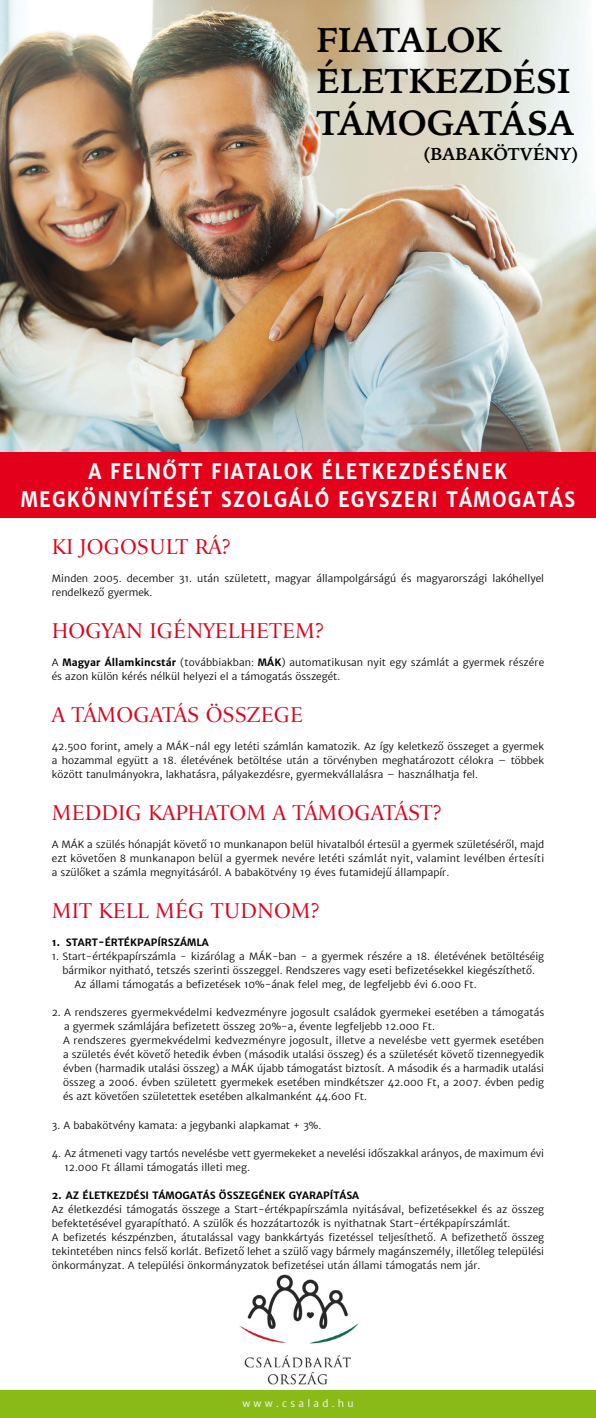
<style>
.page{position:relative;width:596px;height:1418px;background:#fff}
.page>*{position:absolute;margin:0;border:0;box-sizing:border-box;transform-origin:0 0}
.t1{font:700 34.6px/41.3px "Iowan Old Style";color:#000}
.t2{font:21px "Iowan Old Style Titling";color:#e2001a}
.t3{font:700 21px/28px "Merriweather Sans";letter-spacing:.07em;color:#fff;text-align:center;scale:.89 1}
.t4{font:700 17.3px "Iowan Old Style";color:#000}
.t5{font:300 10px/14px "Merriweather Sans";color:#000}
.t6{font:700 10px "Merriweather Sans";color:#000}
.t7{font:300 10px "Merriweather Sans";letter-spacing:.325em;color:#fff}
.s1{font-weight:700}
</style>
<div class="page">
<img style="left:240px;top:1274px;width:119px;height:111px">
<img style="left:0;top:0;width:595px;height:452px">
<div style="left:0;top:452px;width:595px;height:65px;background:#e2001a"></div>
<div style="left:0;top:1390px;width:595px;height:27px;background:#89ba17"></div>
<h1 class="t1" style="left:316px;top:18px;width:259px">FIATALOK<br>ÉLETKEZDÉSI<br>TÁMOGATÁSA</h1>
<h3 class="t4" style="left:422px;top:138px;width:158px">(BABAKÖTVÉNY)</h3>
<h2 class="t3" style="left:21px;top:458px;width:624px">A FELNŐTT FIATALOK ÉLETKEZDÉSÉNEK<br>MEGKÖNNYÍTÉSÉT SZOLGÁLÓ EGYSZERI TÁMOGATÁS</h2>
<h2 class="t2" style="left:52px;top:534px;width:180px">KI JOGOSULT RÁ?</h2>
<p class="t5" style="left:52px;top:571px;width:493px">Minden 2005. december 31. után született, magyar állampolgárságú és magyarországi lakóhellyel rendelkező gyermek.</p>
<h2 class="t2" style="left:52px;top:618px;width:273px">HOGYAN IGÉNYELHETEM?</h2>
<p class="t5" style="left:52px;top:655px;width:493px">A <span class="s1">Magyar Államkincstár</span> (továbbiakban: <span class="s1">MÁK</span>) automatikusan nyit egy számlát a gyermek részére és azon külön kérés nélkül helyezi el a támogatás összegét.</p>
<h2 class="t2" style="left:52px;top:702px;width:253px">A TÁMOGATÁS ÖSSZEGE</h2>
<p class="t5" style="left:52px;top:739px;width:493px;text-align:justify">42.500 forint, amely a MÁK-nál egy letéti számlán kamatozik. Az így keletkező összeget a gyermek a hozammal együtt a 18. életévének betöltése után a törvényben meghatározott célokra – többek között tanulmányokra, lakhatásra, pályakezdésre, gyermekvállalásra – használhatja fel.</p>
<h2 class="t2" style="left:52px;top:800px;width:391px">MEDDIG KAPHATOM A TÁMOGATÁST?</h2>
<p class="t5" style="left:52px;top:837px;width:493px;text-align:justify">A MÁK a szülés hónapját követő 10 munkanapon belül hivatalból értesül a gyermek születéséről, majd ezt követően 8 munkanapon belül a gyermek nevére letéti számlát nyit, valamint levélben értesíti a szülőket a számla megnyitásáról. A babakötvény 19 éves futamidejű állampapír.</p>
<h2 class="t2" style="left:52px;top:898px;width:269px">MIT KELL MÉG TUDNOM?</h2>
<p class="t6" style="left:52px;top:936px;width:158px">1. START-ÉRTÉKPAPÍRSZÁMLA</p>
<p class="t5" style="left:52px;top:949px;width:493px">1. Start-értékpapírszámla - kizárólag a MÁK-ban - a gyermek részére a 18. életévének betöltéséig</p>
<p class="t5" style="left:62px;top:963px;width:474px">bármikor nyitható, tetszés szerinti összeggel. Rendszeres vagy eseti befizetésekkel kiegészíthető.</p>
<p class="t5" style="left:74px;top:977px;width:403px">Az állami támogatás a befizetések 10%-ának felel meg, de legfeljebb évi 6.000 Ft.</p>
<p class="t5" style="left:63px;top:1005px;width:482px;text-indent:-11px">2. A rendszeres gyermekvédelmi kedvezményre jogosult családok gyermekei esetében a támogatás a gyermek számlájára befizetett összeg 20%-a, évente legfeljebb 12.000 Ft.<br>A rendszeres gyermekvédelmi kedvezményre jogosult, illetve a nevelésbe vett gyermek esetében a születés évét követő hetedik évben (második utalási összeg) és a születését követő tizennegyedik évben (harmadik utalási összeg) a MÁK újabb támogatást biztosít. A második és a harmadik utalási összeg a 2006. évben született gyermekek esetében mindkétszer 42.000 Ft, a 2007. évben pedig és azt követően születettek esetében alkalmanként 44.600 Ft.</p>
<p class="t5" style="left:52px;top:1117px;width:271px">3. A babakötvény kamata: a jegybanki alapkamat + 3%.</p>
<p class="t5" style="left:64px;top:1145px;width:481px;text-indent:-13px">4. Az átmeneti vagy tartós nevelésbe vett gyermekeket a nevelési időszakkal arányos, de maximum évi<br>12.000 Ft állami támogatás illeti meg.</p>
<p class="t6" style="left:52px;top:1188px;width:309px">2. AZ ÉLETKEZDÉSI TÁMOGATÁS ÖSSZEGÉNEK GYARAPÍTÁSA</p>
<p class="t5" style="left:52px;top:1201px;width:493px">Az életkezdési támogatás összege a Start-értékpapírszámla nyitásával, befizetésekkel és az összeg befektetésével gyarapítható. A szülők és hozzátartozók is nyithatnak Start-értékpapírszámlát.<br>A befizetés készpénzben, átutalással vagy bankkártyás fizetéssel teljesíthető. A befizethető összeg tekintetében nincs felső korlát. Befizető lehet a szülő vagy bármely magánszemély, illetőleg települési önkormányzat. A települési önkormányzatok befizetései után állami támogatás nem jár.</p>
<p class="t7" style="left:242px;top:1397px;width:113px">www.csalad.hu</p>
</div>
